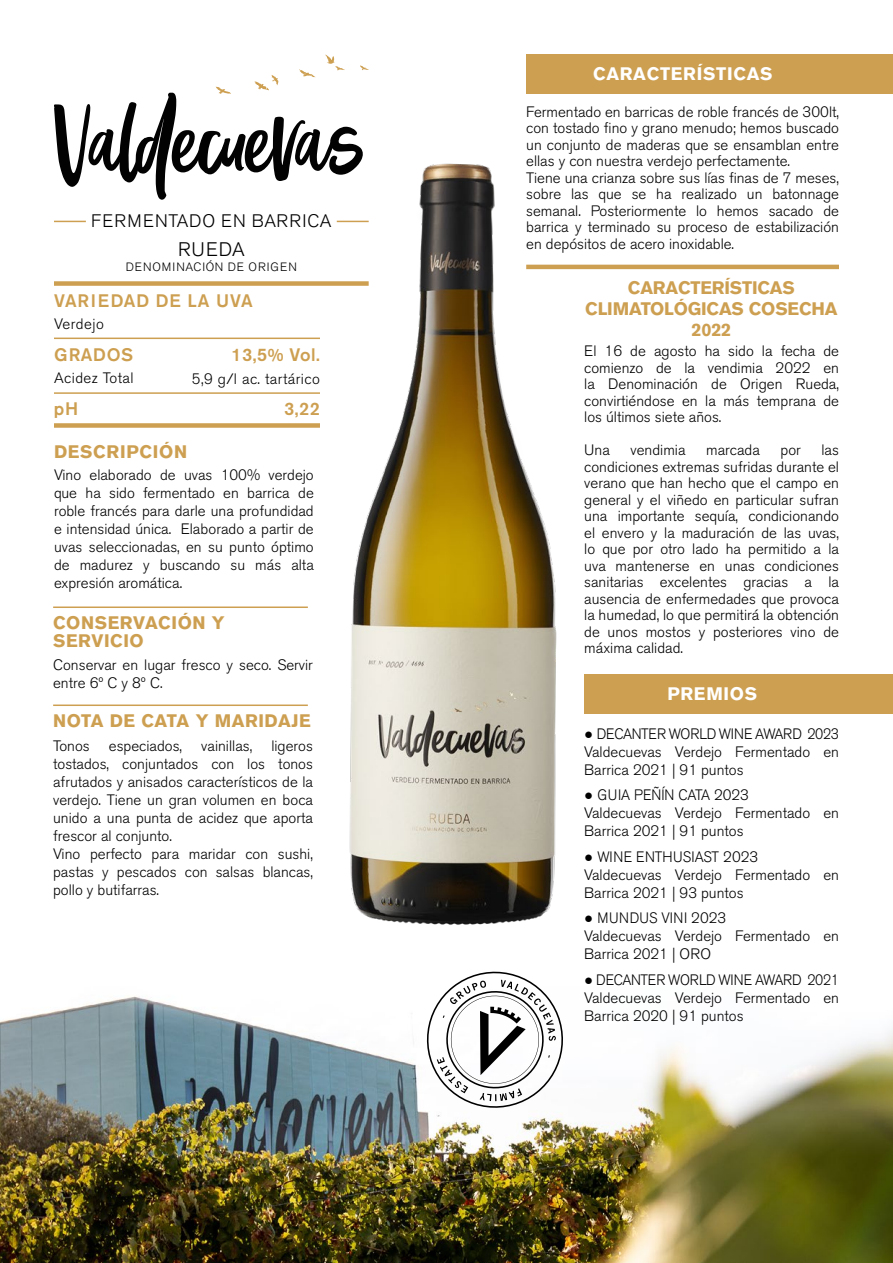
<style>
.page{position:relative;width:893px;height:1263px;background:#fff}
.page>*{position:absolute;margin:0;border:0;box-sizing:border-box;transform-origin:0 0}
.t1{font:300 19.5px "Akzidenz Grotesk BE";letter-spacing:.05em;color:#000}
.t2{font:700 18px/18px "Akzidenz Grotesk BQ";letter-spacing:.03em;color:#cd9f51}
.t3{font:700 18px/21px "Akzidenz Grotesk BQ";letter-spacing:-.01em;color:#cd9f51;text-align:center}
.t4{font:700 18px "Akzidenz Grotesk BQ";letter-spacing:.04em;color:#fff}
.t5{font:500 18px "Akzidenz Grotesk BE";letter-spacing:.03em;color:#cd9f51}
.t6{font:300 18px "Akzidenz Grotesk BE";letter-spacing:.05em;color:#000}
.t7{font:500 18px "Akzidenz Grotesk BE";letter-spacing:.05em;color:#cd9f51}
.t8{font:700 18px "Akzidenz Grotesk BQ";letter-spacing:.04em;color:#cd9f51}
.t9{font:300 15px/16.5px "Akzidenz Grotesk BE";color:#000;text-align:justify}
.t10{font:300 15px/18px "Akzidenz Grotesk BE";color:#000;scale:.93 1}
.t11{font:300 15px "Akzidenz Grotesk BE";letter-spacing:.03em;color:#000}
.t12{font:300 12px "Akzidenz Grotesk BE";letter-spacing:.07em;color:#000}
.s1{font-family:"Arial Narrow";font-weight:400}
</style>
<div class="page">
<img style="left:0;top:996px;width:893px;height:267px">
<div style="left:526px;top:54px;width:367px;height:39px;background:#cd9f51"></div>
<svg style="left:418px;top:971px;width:154px;height:145px"></svg>
<img style="left:315px;top:163px;width:288px;height:762px">
<div style="left:54px;top:281px;width:315px;height:5px;background:#cd9f51"></div>
<hr style="left:54px;top:338px;width:266px;height:1px;background:#cd9f51">
<hr style="left:54px;top:392px;width:266px;height:2px;background:#cd9f51">
<div style="left:54px;top:423px;width:266px;height:5px;background:#cd9f51"></div>
<hr style="left:526px;top:265px;width:313px;height:4px;background:#cd9f51">
<hr style="left:337px;top:221px;width:32px;height:1px;background:#cd9f51">
<hr style="left:54px;top:221px;width:32px;height:1px;background:#cd9f51">
<svg style="left:54px;top:55px;width:315px;height:145px"></svg>
<hr style="left:53px;top:606px;width:255px;height:2px;background:#cd9f51">
<hr style="left:53px;top:704px;width:255px;height:2px;background:#cd9f51">
<div style="left:584px;top:674px;width:309px;height:40px;background:#cd9f51"></div>
<p class="t6" style="left:91px;top:211px;width:242px">FERMENTADO EN BARRICA</p>
<h1 class="t1" style="left:178px;top:239px;width:68px">RUEDA</h1>
<p class="t12" style="left:126px;top:260px;width:173px">DENOMINACIÓN DE ORIGEN</p>
<p class="t7" style="left:54px;top:289px;width:200px">VARIEDAD DE LA UVA</p>
<p class="t11" style="left:54px;top:316px;width:51px">Verdejo</p>
<p class="t5" style="left:54px;top:343px;width:81px">GRADOS</p>
<p class="t11" style="left:54px;top:370px;width:81px">Acidez Total</p>
<p class="t5" style="left:232px;top:343px;width:90px">13,5% Vol.</p>
<p class="t11" style="left:192px;top:370px;width:130px">5,9 g/l ac. tartárico</p>
<p class="t5" style="left:54px;top:398px;width:26px">pH</p>
<p class="t5" style="left:284px;top:398px;width:37px">3,22</p>
<p class="t8" style="left:54px;top:441px;width:135px">DESCRIPCIÓN</p>
<p class="t9" style="left:54px;top:466px;width:261px;line-height:18px">Vino elaborado de uvas 100% verdejo que ha sido fermentado en barrica de roble francés para darle una profundidad e intensidad única. Elaborado a partir de uvas seleccionadas, en su punto óptimo de madurez y buscando su más alta expresión aromática.</p>
<p class="t2" style="left:53px;top:614px;width:173px">CONSERVACIÓN Y<br>SERVICIO</p>
<p class="t9" style="left:53px;top:656px;width:261px;line-height:18px">Conservar en lugar fresco y seco. Servir entre 6º C y 8º C.</p>
<p class="t2" style="left:53px;top:712px;width:259px">NOTA DE CATA Y MARIDAJE</p>
<p class="t9" style="left:53px;top:737px;width:261px;line-height:18px;text-align:left;text-indent:218px">ligeros tostados, conjuntados con los tonos afrutados y anisados característicos de la verdejo. Tiene un gran volumen en boca unido a una punta de acidez que aporta frescor al conjunto.<br>Vino perfecto para maridar con sushi, pastas y pescados con salsas blancas, pollo y butifarras.</p>
<p class="t9" style="left:53px;top:738px;width:38px">Tonos</p>
<p class="t9" style="left:109px;top:738px;width:75px">especiados,</p>
<p class="t9" style="left:201px;top:738px;width:52px">vainillas,</p>
<p class="t4" style="left:593px;top:63px;width:181px">CARACTERÍSTICAS</p>
<p class="t9" style="left:526px;top:104px;width:314px;text-align:left">Fermentado en barricas de roble francés de 300lt, con tostado fino y grano menudo; hemos buscado un conjunto de maderas que se ensamblan entre ellas y con nuestra verdejo perfectamente.<br>Tiene una crianza sobre sus lías finas de 7 meses, sobre las que se ha realizado un batonnage semanal. Posteriormente lo hemos sacado de barrica y terminado su proceso de estabilización en depósitos de acero inoxidable.</p>
<p class="t3" style="left:585px;top:277px;width:254px">CARACTERÍSTICAS<br>CLIMATOLÓGICAS COSECHA<br>2022</p>
<p class="t9" style="left:584px;top:343px;width:256px">El 16 de agosto ha sido la fecha de comienzo de la vendimia 2022 en la Denominación de Origen Rueda, convirtiéndose en la más temprana de los últimos siete años.</p>
<p class="t9" style="left:584px;top:442px;width:27px">Una</p>
<p class="t9" style="left:630px;top:442px;width:57px">vendimia</p>
<p class="t9" style="left:706px;top:442px;width:55px">marcada</p>
<p class="t9" style="left:780px;top:442px;width:22px">por</p>
<p class="t9" style="left:584px;top:442px;width:256px;text-indent:237px">las condiciones extremas sufridas durante el verano que han hecho que el campo en general y el viñedo en particular sufran una importante sequía, condicionando el envero y la maduración de las uvas, lo que por otro lado ha permitido a la uva mantenerse en unas condiciones sanitarias excelentes gracias a la ausencia de enfermedades que provoca la humedad, lo que permitirá la obtención de unos mostos y posteriores vino de máxima calidad.</p>
<p class="t4" style="left:667px;top:684px;width:91px">PREMIOS</p>
<p class="t10" style="left:584px;top:725px;width:275px;text-align:justify"><span class="s1">●</span> DECANTER WORLD WINE AWARD 2023<br>Valdecuevas Verdejo Fermentado en Barrica 2021 | 91 puntos</p>
<p class="t10" style="left:584px;top:786px;width:275px"><span class="s1">●</span> GUIA PEÑÍN CATA 2023<br>Valdecuevas Verdejo Fermentado en<br>Barrica 2021 | 91 puntos</p>
<p class="t10" style="left:584px;top:848px;width:275px"><span class="s1">●</span> WINE ENTHUSIAST 2023<br>Valdecuevas Verdejo Fermentado en<br>Barrica 2021 | 93 puntos</p>
<p class="t10" style="left:584px;top:909px;width:275px"><span class="s1">●</span> MUNDUS VINI 2023<br>Valdecuevas Verdejo Fermentado en<br>Barrica 2021 | ORO</p>
<p class="t10" style="left:584px;top:971px;width:275px;text-align:justify"><span class="s1">●</span> DECANTER WORLD WINE AWARD 2021<br>Valdecuevas Verdejo Fermentado en Barrica 2020 | 91 puntos</p>
</div>
